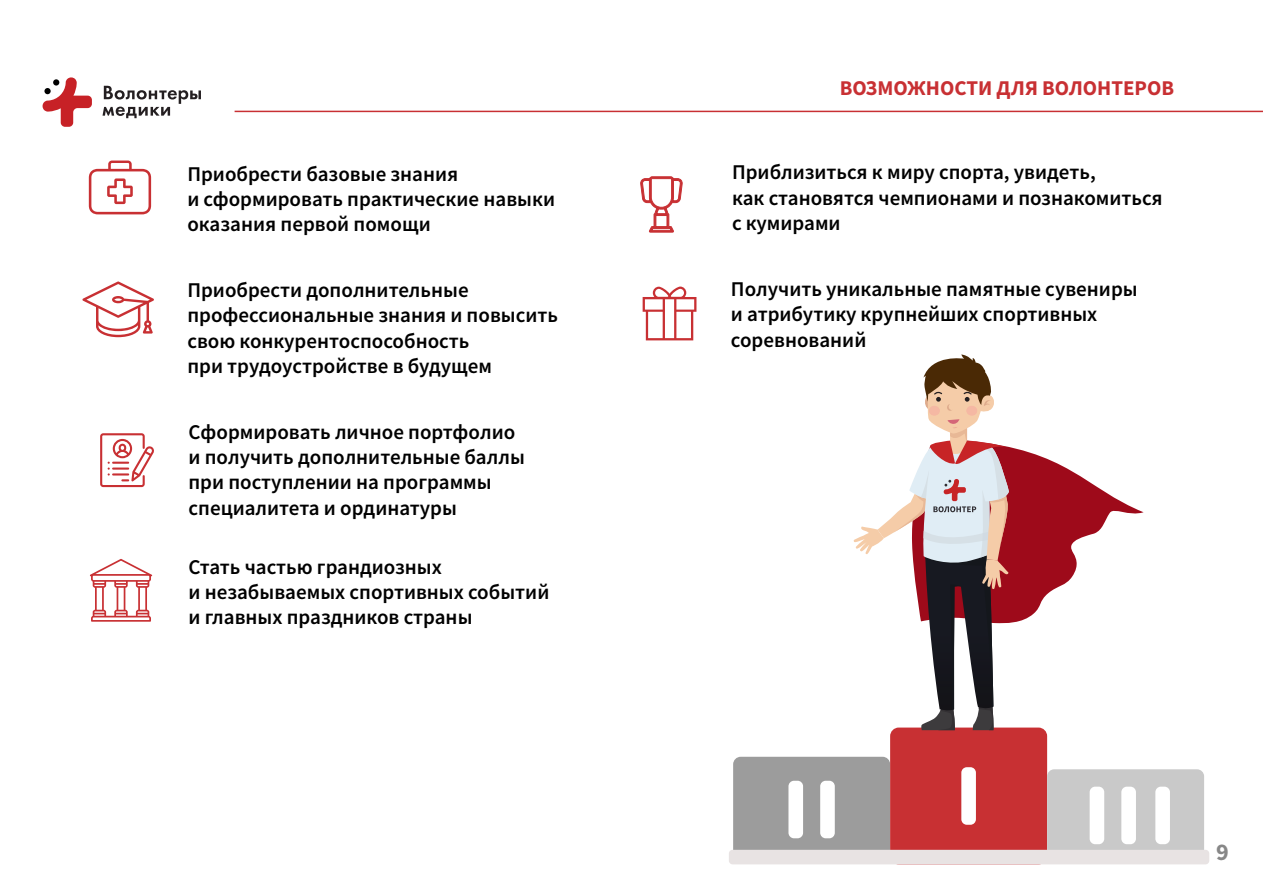
<style>
.page{position:relative;width:1263px;height:893px;background:#fff}
.page>*{position:absolute;margin:0;border:0;box-sizing:border-box;transform-origin:0 0}
.t1{font:700 24px "Source Sans Pro";color:#878787}
.t2{font:600 21px/25.2px "Source Sans Pro";color:#000}
.t3{font:700 21px "Source Sans Pro";color:#c83033}
</style>
<div class="page">
<hr style="left:235px;top:111px;width:1028px;height:1px;background:#c83033">
<svg style="left:103px;top:86px;width:98px;height:32px"></svg>
<svg style="left:42px;top:77px;width:50px;height:50px"></svg>
<div style="left:53px;top:79px;width:6px;height:7px;background:#000;border-radius:50%"></div>
<div style="left:44px;top:88px;width:7px;height:6px;background:#000;border-radius:50%"></div>
<div style="left:733px;top:757px;width:157px;height:104px;background:#9c9c9c;border-radius:8px"></div>
<div style="left:890px;top:728px;width:157px;height:136px;background:#c83033;border-radius:9px"></div>
<div style="left:961px;top:767px;width:15px;height:58px;background:#fff;border-radius:6px"></div>
<div style="left:788px;top:781px;width:15px;height:57px;background:#fff;border-radius:6px"></div>
<div style="left:820px;top:781px;width:15px;height:57px;background:#fff;border-radius:6px"></div>
<div style="left:1047px;top:769px;width:157px;height:92px;background:#c9c9c9;border-radius:7px"></div>
<div style="left:1090px;top:787px;width:14px;height:57px;background:#fff;border-radius:6px"></div>
<div style="left:1155px;top:787px;width:15px;height:57px;background:#fff;border-radius:6px"></div>
<div style="left:1121px;top:787px;width:15px;height:57px;background:#fff;border-radius:6px"></div>
<div style="left:729px;top:850px;width:480px;height:14px;background:#e8e3e3;border-radius:4px"></div>
<svg style="left:643px;top:287px;width:53px;height:53px"></svg>
<svg style="left:100px;top:433px;width:54px;height:54px"></svg>
<svg style="left:89px;top:160px;width:62px;height:54px"></svg>
<svg style="left:90px;top:559px;width:62px;height:63px"></svg>
<svg style="left:640px;top:176px;width:43px;height:56px"></svg>
<svg style="left:82px;top:281px;width:72px;height:56px"></svg>
<svg style="left:853px;top:354px;width:290px;height:376px"></svg>
<p class="t2" style="left:187px;top:161px;width:369px">Приобрести базовые знания<br>и сформировать практические навыки оказания первой помощи</p>
<p class="t2" style="left:187px;top:277px;width:372px">Приобрести дополнительные профессиональные знания и повысить свою конкурентоспособность<br>при трудоустройстве в будущем</p>
<p class="t2" style="left:188px;top:419px;width:338px">Сформировать личное портфолио и получить дополнительные баллы при поступлении на программы специалитета и ординатуры</p>
<p class="t2" style="left:188px;top:554px;width:362px">Стать частью грандиозных<br>и незабываемых спортивных событий и главных праздников страны</p>
<p class="t3" style="left:840px;top:74px;width:336px">ВОЗМОЖНОСТИ ДЛЯ ВОЛОНТЕРОВ</p>
<p class="t2" style="left:732px;top:160px;width:432px">Приблизиться к миру спорта, увидеть,<br>как становятся чемпионами и познакомиться с кумирами</p>
<p class="t2" style="left:731px;top:276px;width:408px">Получить уникальные памятные сувениры и атрибутику крупнейших спортивных соревнований</p>
<p class="t1" style="left:1216px;top:836px;width:14px">9</p>
</div>
